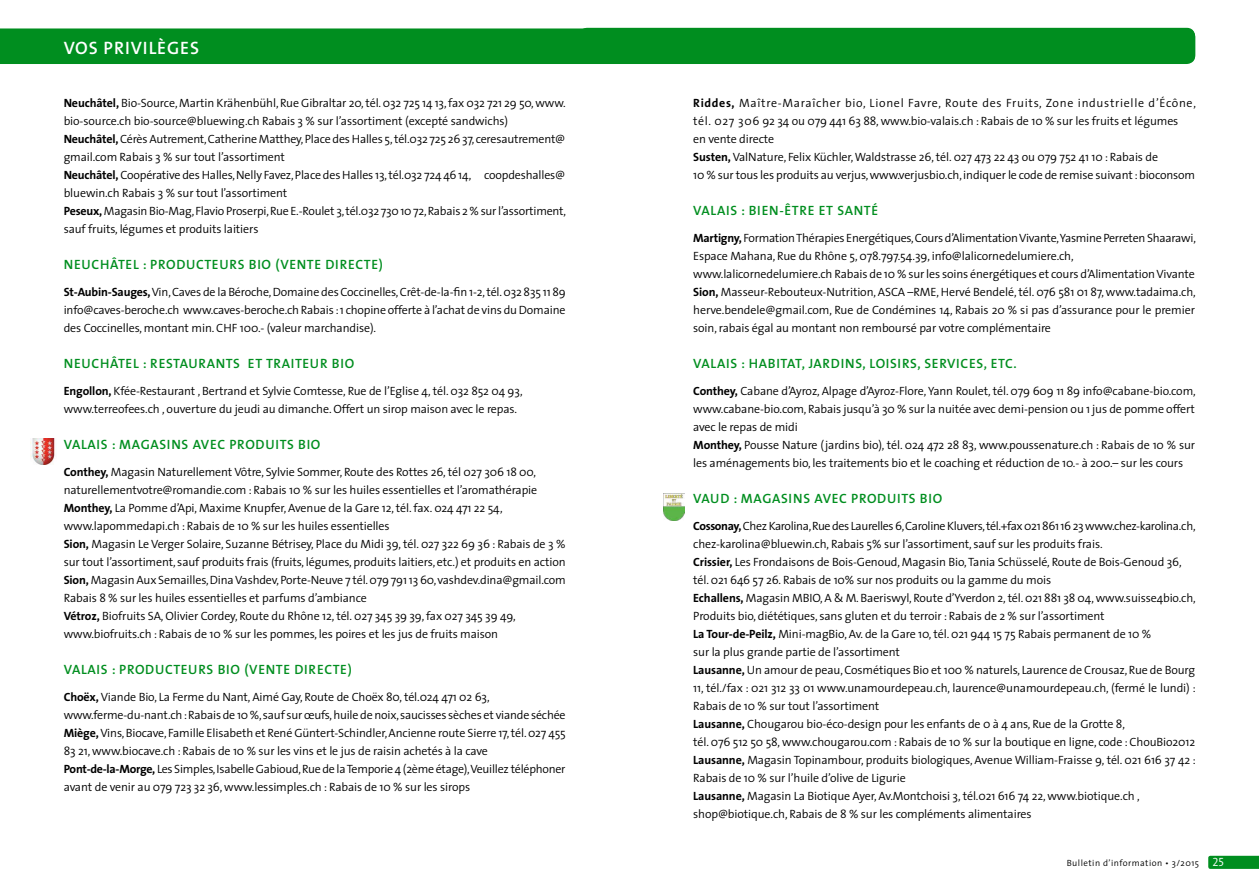
<style>
.page{position:relative;width:1259px;height:893px;background:#fff}
.page>*{position:absolute;margin:0;border:0;box-sizing:border-box;transform-origin:0 0}
.t1{font:18px "The Sans Semi Bold Caps";letter-spacing:.05em;color:#fff}
.t2{font:600 13.5px "The Sans";letter-spacing:.05em;color:#008e1f}
.t3{font:300 12px/18px "The Sans";letter-spacing:-.01em;color:#000}
.t4{font:300 9px "The Sans";letter-spacing:.05em;color:#000}
.s1{font-weight:700}
.s2{font-family:"The Sans Semi Light Caps";font-weight:400;font-size:12px;color:#fff}
</style>
<div class="page">
<svg style="left:1208px;top:856px;width:51px;height:13px"></svg>
<div style="left:0;top:28px;width:1195px;height:36px;background:#008e1f"></div>
<img style="left:30px;top:439px;width:25px;height:26px">
<img style="left:663px;top:494px;width:21px;height:26px">
<h1 class="t1" style="left:64px;top:41px;width:137px">VOS PRIVILÈGES</h1>
<p class="t3" style="left:64px;top:94px;width:504px"><span class="s1">Neuchâtel,</span> Bio-Source, Martin Krähenbühl, Rue Gibraltar 20, tél. 032 725 14 13, fax 032 721 29 50, www. bio-source.ch bio-source@bluewing.ch Rabais 3 % sur l’assortiment (excepté sandwichs)<br><span class="s1">Neuchâtel,</span> Cérès Autrement, Catherine Matthey, Place des Halles 5, tél.032 725 26 37, ceresautrement@ gmail.com Rabais 3 % sur tout l’assortiment<br><span class="s1">Neuchâtel,</span> Coopérative des Halles, Nelly Favez, Place des Halles 13, tél.032 724 46 14, coopdeshalles@ bluewin.ch Rabais 3 % sur tout l’assortiment<br><span class="s1">Peseux,</span> Magasin Bio-Mag, Flavio Proserpi, Rue E.-Roulet 3, tél.032 730 10 72, Rabais 2 % sur l’assortiment, sauf fruits, légumes et produits laitiers</p>
<p class="t2" style="left:64px;top:258px;width:321px">NEUCHÂTEL : PRODUCTEURS BIO (VENTE DIRECTE)</p>
<p class="t3" style="left:64px;top:283px;width:504px;text-align:justify"><span class="s1">St-Aubin-Sauges,</span> Vin, Caves de la Béroche, Domaine des Coccinelles, Crêt-de-la-fin 1-2, tél. 032 835 11 89 info@caves-beroche.ch www.caves-beroche.ch Rabais : 1 chopine offerte à l’achat de vins du Domaine des Coccinelles, montant min. CHF 100.- (valeur marchandise).</p>
<p class="t2" style="left:64px;top:357px;width:292px">NEUCHÂTEL : RESTAURANTS ET TRAITEUR BIO</p>
<p class="t3" style="left:64px;top:382px;width:460px"><span class="s1">Engollon,</span> Kfée-Restaurant , Bertrand et Sylvie Comtesse, Rue de l’Eglise 4, tél. 032 852 04 93, www.terreofees.ch , ouverture du jeudi au dimanche. Offert un sirop maison avec le repas.</p>
<p class="t2" style="left:64px;top:438px;width:258px">VALAIS : MAGASINS AVEC PRODUITS BIO</p>
<p class="t3" style="left:64px;top:463px;width:503px"><span class="s1">Conthey,</span> Magasin Naturellement Vôtre, Sylvie Sommer, Route des Rottes 26, tél 027 306 18 00, naturellementvotre@romandie.com : Rabais 10 % sur les huiles essentielles et l’aromathérapie <span class="s1">Monthey,</span> La Pomme d’Api, Maxime Knupfer, Avenue de la Gare 12, tél. fax. 024 471 22 54, www.lapommedapi.ch : Rabais de 10 % sur les huiles essentielles<br><span class="s1">Sion,</span> Magasin Le Verger Solaire, Suzanne Bétrisey, Place du Midi 39, tél. 027 322 69 36 : Rabais de 3 % sur tout l’assortiment, sauf produits frais (fruits, légumes, produits laitiers, etc.) et produits en action <span class="s1">Sion,</span> Magasin Aux Semailles, Dina Vashdev, Porte-Neuve 7 tél. 079 791 13 60, vashdev.dina@gmail.com Rabais 8 % sur les huiles essentielles et parfums d’ambiance<br><span class="s1">Vétroz,</span> Biofruits SA, Olivier Cordey, Route du Rhône 12, tél. 027 345 39 39, fax 027 345 39 49, www.biofruits.ch : Rabais de 10 % sur les pommes, les poires et les jus de fruits maison</p>
<p class="t2" style="left:64px;top:663px;width:289px">VALAIS : PRODUCTEURS BIO (VENTE DIRECTE)</p>
<p class="t3" style="left:64px;top:688px;width:503px"><span class="s1">Choëx,</span> Viande Bio, La Ferme du Nant, Aimé Gay, Route de Choëx 80, tél.024 471 02 63, www.ferme-du-nant.ch : Rabais de 10 %, sauf sur œufs, huile de noix, saucisses sèches et viande séchée <span class="s1">Miège,</span> Vins, Biocave, Famille Elisabeth et René Güntert-Schindler, Ancienne route Sierre 17, tél. 027 455<br>83 21, www.biocave.ch : Rabais de 10 % sur les vins et le jus de raisin achetés à la cave <span class="s1">Pont-de-la-Morge,</span> Les Simples, Isabelle Gabioud, Rue de la Temporie 4 (2ème étage), Veuillez téléphoner avant de venir au 079 723 32 36, www.lessimples.ch : Rabais de 10 % sur les sirops</p>
<p class="t3" style="left:693px;top:94px;width:504px"><span class="s1">Riddes,</span> Maître-Maraîcher bio, Lionel Favre, Route des Fruits, Zone industrielle d’Écône, tél. 027 306 92 34 ou 079 441 63 88, www.bio-valais.ch : Rabais de 10 % sur les fruits et légumes<br>en vente directe<br><span class="s1">Susten,</span> ValNature, Felix Küchler, Waldstrasse 26, tél. 027 473 22 43 ou 079 752 41 10 : Rabais de<br>10 % sur tous les produits au verjus, www.verjusbio.ch, indiquer le code de remise suivant : bioconsom</p>
<p class="t2" style="left:693px;top:204px;width:186px">VALAIS : BIEN-ÊTRE ET SANTÉ</p>
<p class="t3" style="left:693px;top:229px;width:504px"><span class="s1">Martigny,</span> Formation Thérapies Energétiques, Cours d’Alimentation Vivante, Yasmine Perreten Shaarawi, Espace Mahana, Rue du Rhône 5, 078.797.54.39, info@lalicornedelumiere.ch, www.lalicornedelumiere.ch Rabais de 10 % sur les soins énergétiques et cours d’Alimentation Vivante <span class="s1">Sion,</span> Masseur-Rebouteux-Nutrition, ASCA –RME, Hervé Bendelé, tél. 076 581 01 87, www.tadaima.ch, herve.bendele@gmail.com, Rue de Condémines 14, Rabais 20 % si pas d’assurance pour le premier soin, rabais égal au montant non remboursé par votre complémentaire</p>
<p class="t2" style="left:693px;top:357px;width:325px">VALAIS : HABITAT, JARDINS, LOISIRS, SERVICES, ETC.</p>
<p class="t3" style="left:693px;top:382px;width:504px"><span class="s1">Conthey,</span> Cabane d’Ayroz, Alpage d’Ayroz-Flore, Yann Roulet, tél. 079 609 11 89 info@cabane-bio.com, www.cabane-bio.com, Rabais jusqu’à 30 % sur la nuitée avec demi-pension ou 1 jus de pomme offert avec le repas de midi<br><span class="s1">Monthey,</span> Pousse Nature (jardins bio), tél. 024 472 28 83, www.poussenature.ch : Rabais de 10 % sur les aménagements bio, les traitements bio et le coaching et réduction de 10.- à 200.– sur les cours</p>
<p class="t2" style="left:693px;top:492px;width:250px">VAUD : MAGASINS AVEC PRODUITS BIO</p>
<p class="t3" style="left:693px;top:517px;width:504px"><span class="s1">Cossonay,</span> Chez Karolina, Rue des Laurelles 6, Caroline Kluvers, tél.+fax 021 861 16 23 www.chez-karolina.ch, chez-karolina@bluewin.ch, Rabais 5% sur l’assortiment, sauf sur les produits frais.<br><span class="s1">Crissier,</span> Les Frondaisons de Bois-Genoud, Magasin Bio, Tania Schüsselé, Route de Bois-Genoud 36, tél. 021 646 57 26. Rabais de 10% sur nos produits ou la gamme du mois<br><span class="s1">Echallens,</span> Magasin MBIO, A &amp; M. Baeriswyl, Route d’Yverdon 2, tél. 021 881 38 04, www.suisse4bio.ch, Produits bio, diététiques, sans gluten et du terroir : Rabais de 2 % sur l’assortiment<br><span class="s1">La Tour-de-Peilz,</span> Mini-magBio, Av. de la Gare 10, tél. 021 944 15 75 Rabais permanent de 10 %<br>sur la plus grande partie de l’assortiment<br><span class="s1">Lausanne,</span> Un amour de peau, Cosmétiques Bio et 100 % naturels, Laurence de Crousaz, Rue de Bourg 11, tél./fax : 021 312 33 01 www.unamourdepeau.ch, laurence@unamourdepeau.ch, (fermé le lundi) :<br>Rabais de 10 % sur tout l’assortiment<br><span class="s1">Lausanne,</span> Chougarou bio-éco-design pour les enfants de 0 à 4 ans, Rue de la Grotte 8,<br>tél. 076 512 50 58, www.chougarou.com : Rabais de 10 % sur la boutique en ligne, code : ChouBio2012<br><span class="s1">Lausanne,</span> Magasin Topinambour, produits biologiques, Avenue William-Fraisse 9, tél. 021 616 37 42 :<br>Rabais de 10 % sur l’huile d’olive de Ligurie<br><span class="s1">Lausanne,</span> Magasin La Biotique Ayer, Av.Montchoisi 3, tél.021 616 74 22, www.biotique.ch , shop@biotique.ch, Rabais de 8 % sur les compléments alimentaires</p>
<p class="t4" style="left:1066px;top:859px;width:159px">Bulletin d’information • 3/2015 <span class="s2">25</span></p>
</div>
